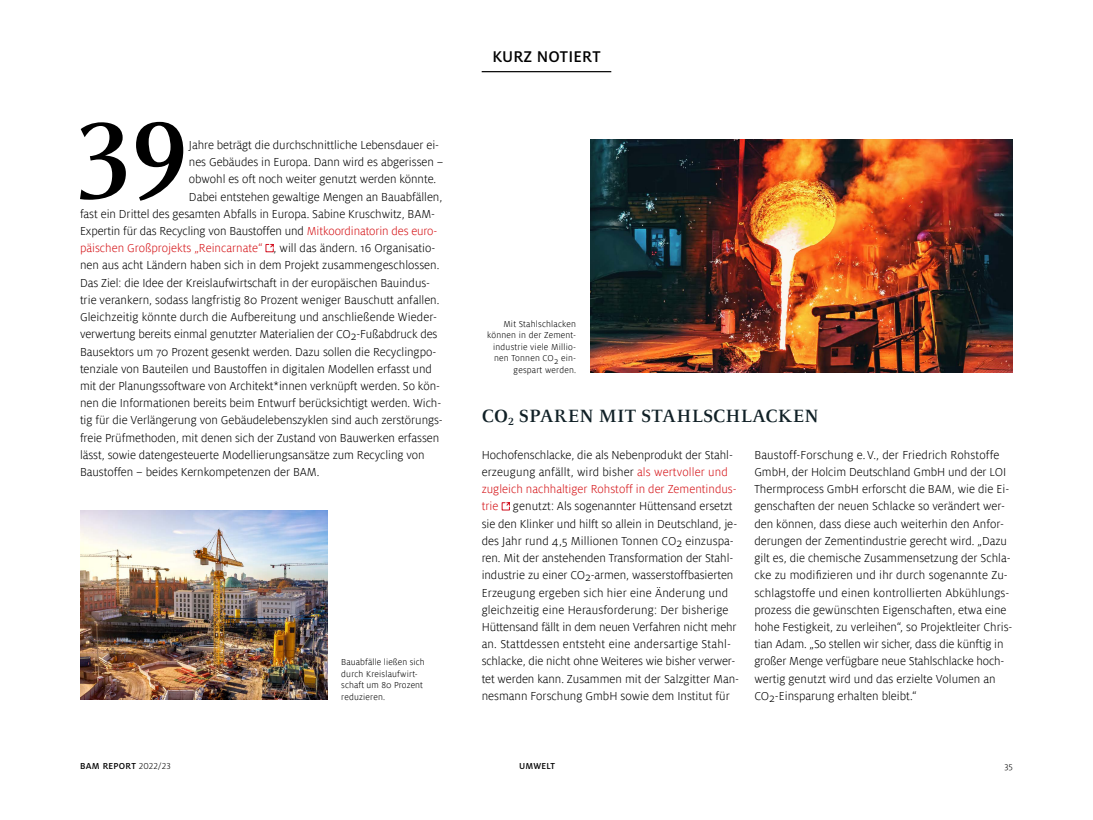
<style>
.page{position:relative;width:1093px;height:820px;background:#fff}
.page>*{position:absolute;margin:0;border:0;box-sizing:border-box;transform-origin:0 0}
.KN-Fließtext{font:700 114.6px "Celeste OT";color:#000}
.KN-Ueberschrift{font:700 19.6px "Celeste OT";letter-spacing:.01em;color:#112127}
.t1{font:500 17.2px "Milo OT";letter-spacing:.015em;color:#000}
.KN-Fließtext-2{font:300 12.8px/17.2px "Milo";letter-spacing:-.005em;color:#000}
.KN-Fließtext-3{font:300 12.8px "Milo";color:#d51317}
.BUs{font:300 9.6px/11.5px "Milo";letter-spacing:.02em;color:#000}
.t2{font:500 9.6px "Milo OT";letter-spacing:.025em;color:#000}
.s1{color:#d51317}
.s2{color:#000}
.s3{font-weight:300}
</style>
<div class="page">
<hr style="left:482px;top:71px;width:129px;height:1px;background:#000">
<svg style="left:501px;top:502px;width:9px;height:8px"></svg>
<img style="left:590px;top:140px;width:423px;height:232px">
<svg style="left:265px;top:244px;width:9px;height:8px"></svg>
<img style="left:80px;top:510px;width:248px;height:189px">
<p class="KN-Fließtext" style="left:75px;top:71px;width:116px">39</p>
<p class="KN-Fließtext-2" style="left:189px;top:136px;width:252px">Jahre beträgt die durchschnittliche Lebensdauer ei-</p>
<p class="KN-Fließtext-2" style="left:189px;top:154px;width:256px">nes Gebäudes in Europa. Dann wird es abgerissen –</p>
<p class="KN-Fließtext-2" style="left:189px;top:171px;width:249px">obwohl es oft noch weiter genutzt werden könnte.</p>
<p class="KN-Fließtext-2" style="left:189px;top:188px;width:255px">Dabei entstehen gewaltige Mengen an Bauabfällen,</p>
<p class="KN-Fließtext-2" style="left:80px;top:205px;width:356px">fast ein Drittel des gesamten Abfalls in Europa. Sabine Kruschwitz, BAM-</p>
<p class="KN-Fließtext-2" style="left:80px;top:222px;width:359px">Expertin für das Recycling von Baustoffen und <span class="s1">Mitkoordinatorin des euro-</span></p>
<p class="KN-Fließtext-3" style="left:80px;top:241px;width:357px">päischen Großprojekts „Reincarnate“ <span class="s2">, will das ändern. 16 Organisatio-</span></p>
<p class="KN-Fließtext-2" style="left:80px;top:257px;width:361px">nen aus acht Ländern haben sich in dem Projekt zusammengeschlossen.</p>
<p class="KN-Fließtext-2" style="left:80px;top:274px;width:350px">Das Ziel: die Idee der Kreislaufwirtschaft in der europäischen Bauindus-</p>
<p class="KN-Fließtext-2" style="left:80px;top:291px;width:361px">trie verankern, sodass langfristig 80 Prozent weniger Bauschutt anfallen.</p>
<p class="KN-Fließtext-2" style="left:80px;top:308px;width:358px">Gleichzeitig könnte durch die Aufbereitung und anschließende Wieder-</p>
<p class="KN-Fließtext-2" style="left:80px;top:326px;width:359px">verwertung bereits einmal genutzter Materialien der CO2-Fußabdruck des</p>
<p class="KN-Fließtext-2" style="left:80px;top:343px;width:358px">Bausektors um 70 Prozent gesenkt werden. Dazu sollen die Recyclingpo-</p>
<p class="KN-Fließtext-2" style="left:80px;top:360px;width:353px">tenziale von Bauteilen und Baustoffen in digitalen Modellen erfasst und</p>
<p class="KN-Fließtext-2" style="left:80px;top:377px;width:361px">mit der Planungssoftware von Architekt*innen verknüpft werden. So kön-</p>
<p class="KN-Fließtext-2" style="left:80px;top:394px;width:363px">nen die Informationen bereits beim Entwurf berücksichtigt werden. Wich-</p>
<p class="KN-Fließtext-2" style="left:80px;top:412px;width:364px">tig für die Verlängerung von Gebäudelebenszyklen sind auch zerstörungs-</p>
<p class="KN-Fließtext-2" style="left:80px;top:429px;width:361px">freie Prüfmethoden, mit denen sich der Zustand von Bauwerken erfassen</p>
<p class="KN-Fließtext-2" style="left:80px;top:446px;width:346px">lässt, sowie datengesteuerte Modellierungsansätze zum Recycling von</p>
<p class="KN-Fließtext-2" style="left:80px;top:463px;width:241px">Baustoffen – beides Kernkompetenzen der BAM.</p>
<p class="BUs" style="left:341px;top:656px;width:85px">Bauabfälle ließen sich durch Kreislaufwirt&shy;schaft um 80 Prozent reduzieren.</p>
<h3 class="t1" style="left:492px;top:47px;width:110px">KURZ NOTIERT</h3>
<p class="BUs" style="left:487px;top:318px;width:90px;text-align:right">Mit Stahlschlacken können in der Zement&shy;industrie viele Millio&shy;nen Tonnen CO2 ein&shy;gespart werden.</p>
<p class="KN-Ueberschrift" style="left:482px;top:404px;width:338px">CO<sub>2</sub> SPAREN MIT STAHLSCHLACKEN</p>
<p class="KN-Fließtext-2" style="left:482px;top:446px;width:259px">Hochofenschlacke, die als Nebenprodukt der Stahl&shy;erzeugung anfällt, wird bisher <span class="s1">als wertvoller und zugleich nachhaltiger Rohstoff in der Zementindus&shy;trie</span> genutzt: Als sogenannter Hüttensand ersetzt sie den Klinker und hilft so allein in Deutschland, je&shy;des Jahr rund 4,5 Millionen Tonnen CO2 einzuspa&shy;ren. Mit der anstehenden Transformation der Stahl&shy;industrie zu einer CO2-armen, wasserstoffbasierten Erzeugung ergeben sich hier eine Änderung und gleichzeitig eine Herausforderung: Der bisherige Hüttensand fällt in dem neuen Verfahren nicht mehr an. Stattdessen entsteht eine andersartige Stahl&shy;schlacke, die nicht ohne Weiteres wie bisher verwer&shy;tet werden kann. Zusammen mit der Salzgitter Man&shy;nesmann Forschung GmbH sowie dem Institut für</p>
<p class="KN-Fließtext-2" style="left:754px;top:446px;width:260px">Baustoff-Forschung e. V., der Friedrich Rohstoffe GmbH, der Holcim Deutschland GmbH und der LOI Thermprocess GmbH erforscht die BAM, wie die Ei&shy;genschaften der neuen Schlacke so verändert wer&shy;den können, dass diese auch weiterhin den Anfor&shy;derungen der Zementindustrie gerecht wird. „Dazu gilt es, die chemische Zusammensetzung der Schla&shy;cke zu modifizieren und ihr durch sogenannte Zu&shy;schlagstoffe und einen kontrollierten Abkühlungs&shy;prozess die gewünschten Eigenschaften, etwa eine hohe Festigkeit, zu verleihen“, so Projektleiter Chris&shy;tian Adam. „So stellen wir sicher, dass die künftig in großer Menge verfügbare neue Stahlschlacke hoch&shy;wertig genutzt wird und das erzielte Volumen an CO2-Einsparung erhalten bleibt.“</p>
<p class="t2" style="left:80px;top:760px;width:92px">BAM REPORT <span class="s3">2022/23</span></p>
<p class="t2" style="left:519px;top:760px;width:38px">UMWELT</p>
<p class="BUs" style="left:1004px;top:759px;width:10px">35</p>
</div>
